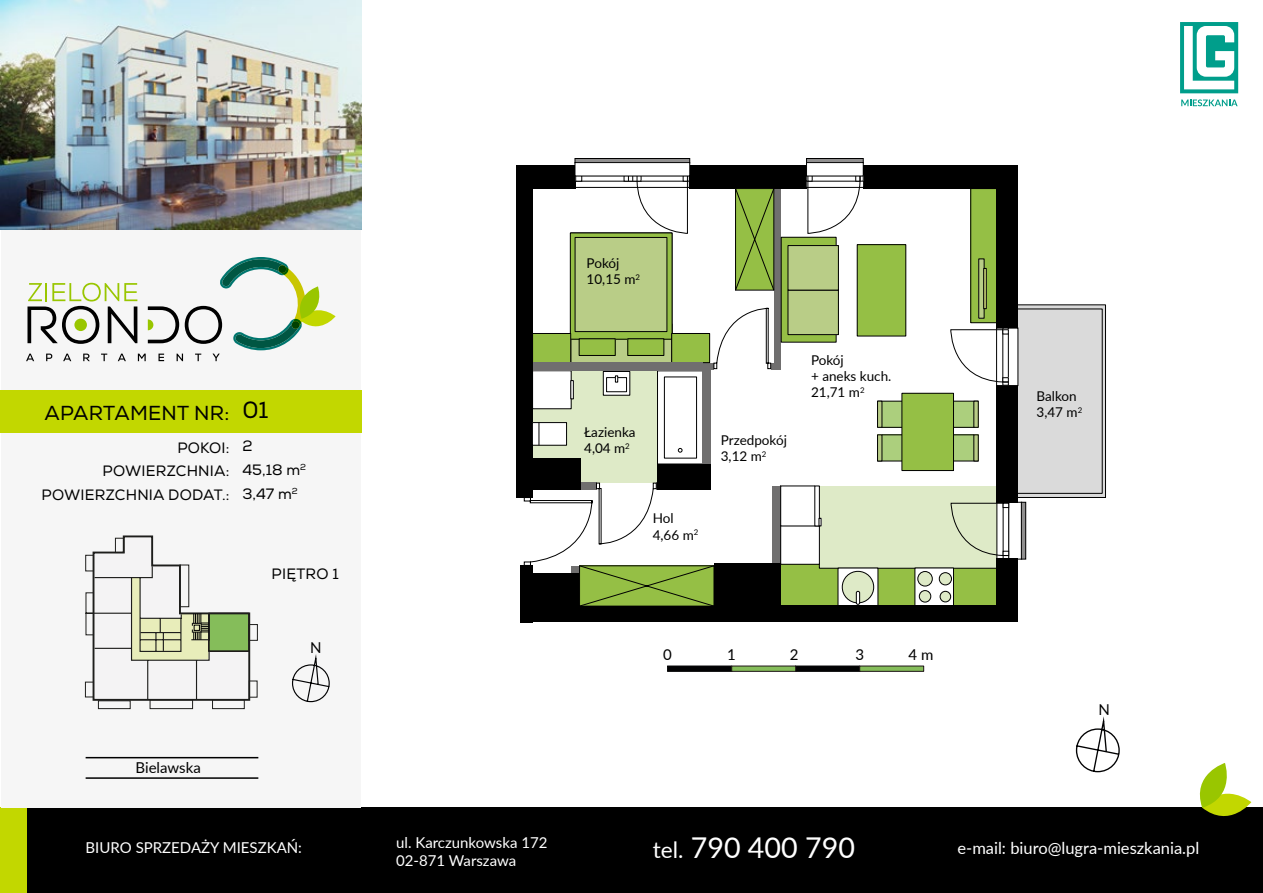
<style>
.page{position:relative;width:1263px;height:893px;background:#fff}
.page>*{position:absolute;margin:0;border:0;box-sizing:border-box;transform-origin:0 0}
.t1{font:28.65px "Lato";color:#fff}
.t2{font:23.4px "Nexa";color:#000}
.t3{font:20.25px "Nexa";letter-spacing:.015em;color:#000}
.t4{font:16.5px "Lato";color:#fff}
.t5{font:15px "Nexa";letter-spacing:.015em;color:#000}
.t6{font:15px/18px "Lato";color:#fff}
.t7{font:15px "Lato";color:#000}
.t8{font:13.5px/16.2px "Lato";color:#000}
.s1{font-size:22.65px}
</style>
<div class="page">
<div style="left:0;top:808px;width:1263px;height:85px;background:#000"></div>
<div style="left:0;top:808px;width:26px;height:85px;background:#c2d700"></div>
<div style="left:1px;top:0;width:359px;height:808px;background:#f6f6f6"></div>
<img style="left:1px;top:0;width:361px;height:229px">
<svg style="left:26px;top:257px;width:310px;height:104px"></svg>
<div style="left:0;top:390px;width:362px;height:42px;background:#c2d700"></div>
<svg style="left:292px;top:654px;width:38px;height:49px"></svg>
<hr style="left:86px;top:757px;width:172px;height:1px;background:#000">
<hr style="left:86px;top:777px;width:172px;height:2px;background:#000">
<svg style="left:1191px;top:763px;width:60px;height:53px"></svg>
<svg style="left:1180px;top:22px;width:58px;height:71px"></svg>
<svg style="left:1181px;top:99px;width:56px;height:7px"></svg>
<svg style="left:1005px;top:305px;width:100px;height:192px"></svg>
<div style="left:1005px;top:304px;width:101px;height:194px;border:1px solid #000"></div>
<div style="left:1002px;top:309px;width:100px;height:184px;background:#dadada"></div>
<div style="left:971px;top:189px;width:26px;height:134px;background:#95bf45"></div>
<div style="left:970px;top:188px;width:27px;height:135px;border:1px solid #000"></div>
<div style="left:572px;top:566px;width:8px;height:48px;background:#706f6f"></div>
<div style="left:771px;top:363px;width:10px;height:7px;background:#706f6f"></div>
<div style="left:774px;top:186px;width:7px;height:180px;background:#706f6f"></div>
<div style="left:773px;top:486px;width:8px;height:90px;background:#706f6f"></div>
<div style="left:1021px;top:502px;width:5px;height:57px;background:#908f8f"></div>
<div style="left:1021px;top:502px;width:5px;height:57px;border:1px solid #000"></div>
<svg style="left:780px;top:485px;width:229px;height:120px"></svg>
<div style="left:575px;top:175px;width:115px;height:13px;border:1px solid #000"></div>
<div style="left:575px;top:158px;width:115px;height:5px;background:#908f8f"></div>
<div style="left:575px;top:158px;width:115px;height:5px;border:1px solid #000"></div>
<div style="left:806px;top:158px;width:57px;height:5px;background:#908f8f"></div>
<div style="left:806px;top:158px;width:58px;height:5px;border:1px solid #000"></div>
<div style="left:520px;top:565px;width:13px;height:57px;background:#000"></div>
<div style="left:520px;top:605px;width:488px;height:17px;background:#000"></div>
<div style="left:996px;top:559px;width:22px;height:63px;background:#000"></div>
<div style="left:996px;top:385px;width:22px;height:118px;background:#000"></div>
<div style="left:996px;top:176px;width:21px;height:152px;background:#000"></div>
<div style="left:863px;top:165px;width:154px;height:24px;background:#000"></div>
<div style="left:689px;top:165px;width:118px;height:24px;background:#000"></div>
<div style="left:516px;top:165px;width:59px;height:24px;background:#000"></div>
<div style="left:526px;top:573px;width:53px;height:41px;background:#000"></div>
<div style="left:714px;top:563px;width:67px;height:52px;background:#000"></div>
<div style="left:575px;top:175px;width:7px;height:7px;border:1px solid #000"></div>
<div style="left:624px;top:176px;width:17px;height:5px;background:#f8f8f8"></div>
<div style="left:624px;top:175px;width:17px;height:7px;border:1px solid #000"></div>
<svg style="left:628px;top:176px;width:60px;height:58px"></svg>
<div style="left:806px;top:175px;width:58px;height:13px;border:1px solid #000"></div>
<div style="left:806px;top:175px;width:58px;height:7px;border:1px solid #000"></div>
<svg style="left:807px;top:176px;width:54px;height:58px"></svg>
<div style="left:996px;top:328px;width:22px;height:58px;background:#fff"></div>
<div style="left:1002px;top:328px;width:7px;height:58px;border:1px solid #000"></div>
<svg style="left:950px;top:329px;width:59px;height:54px"></svg>
<div style="left:575px;top:162px;width:115px;height:14px;border:1px solid #000"></div>
<div style="left:806px;top:162px;width:58px;height:14px;border:1px solid #000"></div>
<svg style="left:523px;top:307px;width:248px;height:258px"></svg>
<div style="left:533px;top:371px;width:38px;height:38px;background:#fff"></div>
<div style="left:570px;top:380px;width:4px;height:19px;border:1px solid #000"></div>
<div style="left:571px;top:324px;width:101px;height:39px;background:#b9cd87"></div>
<div style="left:857px;top:245px;width:49px;height:91px;background:#95bf45"></div>
<div style="left:857px;top:244px;width:49px;height:92px;border:1px solid #000"></div>
<div style="left:877px;top:401px;width:31px;height:26px;background:#accf7d"></div>
<div style="left:877px;top:401px;width:31px;height:27px;border:1px solid #000"></div>
<div style="left:877px;top:401px;width:5px;height:26px;background:#b9cd87"></div>
<div style="left:877px;top:401px;width:5px;height:27px;border:1px solid #000"></div>
<div style="left:877px;top:435px;width:31px;height:26px;background:#accf7d"></div>
<div style="left:877px;top:435px;width:5px;height:26px;background:#b9cd87"></div>
<div style="left:877px;top:434px;width:5px;height:27px;border:1px solid #000"></div>
<div style="left:948px;top:435px;width:30px;height:26px;background:#accf7d"></div>
<hr style="left:974px;top:435px;width:4px;height:26px;background:#b9cd87">
<div style="left:973px;top:434px;width:6px;height:27px;border:1px solid #000"></div>
<div style="left:948px;top:401px;width:30px;height:26px;background:#accf7d"></div>
<div style="left:948px;top:401px;width:31px;height:27px;border:1px solid #000"></div>
<hr style="left:974px;top:401px;width:4px;height:26px;background:#b9cd87">
<div style="left:973px;top:401px;width:6px;height:27px;border:1px solid #000"></div>
<div style="left:902px;top:393px;width:51px;height:78px;background:#95bf45"></div>
<div style="left:901px;top:393px;width:53px;height:78px;border:1px solid #000"></div>
<svg style="left:735px;top:188px;width:40px;height:103px;background:#82a63d"></svg>
<svg style="left:579px;top:565px;width:135px;height:41px;background:#86ac3e"></svg>
<div style="left:979px;top:259px;width:5px;height:59px;background:#b9cd87"></div>
<div style="left:978px;top:258px;width:6px;height:61px;border:1px solid #000"></div>
<div style="left:983px;top:268px;width:4px;height:41px;border:1px solid #000"></div>
<svg style="left:572px;top:235px;width:98px;height:103px"></svg>
<div style="left:570px;top:233px;width:102px;height:107px;border:1px solid #000"></div>
<div style="left:856px;top:591px;width:4px;height:14px;border:1px solid #000;border-radius:2px"></div>
<div style="left:672px;top:333px;width:38px;height:30px;background:#95bf45"></div>
<div style="left:671px;top:333px;width:39px;height:30px;border:1px solid #000"></div>
<div style="left:533px;top:333px;width:38px;height:30px;background:#95bf45"></div>
<div style="left:532px;top:333px;width:39px;height:30px;border:1px solid #000"></div>
<div style="left:702px;top:369px;width:9px;height:120px;background:#706f6f"></div>
<div style="left:520px;top:363px;width:182px;height:8px;background:#706f6f"></div>
<div style="left:516px;top:174px;width:17px;height:323px;background:#000"></div>
<div style="left:658px;top:464px;width:53px;height:25px;background:#000"></div>
<div style="left:575px;top:237px;width:92px;height:95px;background:#b9cd87"></div>
<div style="left:575px;top:237px;width:92px;height:95px;border:1px solid #000"></div>
<div style="left:579px;top:339px;width:36px;height:16px;background:#95bf45"></div>
<div style="left:579px;top:338px;width:37px;height:18px;border:1px solid #000"></div>
<div style="left:628px;top:339px;width:36px;height:16px;background:#95bf45"></div>
<div style="left:627px;top:338px;width:37px;height:18px;border:1px solid #000"></div>
<div style="left:603px;top:371px;width:27px;height:24px;background:linear-gradient(to bottom,#fcfcfc,#f9f9f9)"></div>
<div style="left:603px;top:371px;width:27px;height:25px;border:1px solid #000"></div>
<div style="left:607px;top:378px;width:19px;height:14px;background:#fff"></div>
<div style="left:606px;top:377px;width:21px;height:15px;border:1px solid #000"></div>
<svg style="left:615px;top:375px;width:3px;height:7px"></svg>
<div style="left:532px;top:423px;width:34px;height:22px;background:#fff"></div>
<div style="left:532px;top:422px;width:35px;height:24px;border:1px solid #000"></div>
<svg style="left:539px;top:423px;width:1px;height:22px"></svg>
<div style="left:781px;top:237px;width:55px;height:105px;background:#95bf45"></div>
<div style="left:781px;top:237px;width:55px;height:106px;border:1px solid #000"></div>
<div style="left:788px;top:290px;width:50px;height:45px;background:#b9cd87"></div>
<div style="left:788px;top:290px;width:51px;height:45px;border:1px solid #000"></div>
<div style="left:788px;top:246px;width:50px;height:44px;background:#b9cd87"></div>
<div style="left:788px;top:245px;width:51px;height:45px;border:1px solid #000"></div>
<svg style="left:667px;top:666px;width:64px;height:6px"></svg>
<svg style="left:796px;top:666px;width:63px;height:6px"></svg>
<svg style="left:731px;top:666px;width:65px;height:6px"></svg>
<svg style="left:859px;top:666px;width:65px;height:6px"></svg>
<svg style="left:1075px;top:716px;width:45px;height:57px"></svg>
<svg style="left:85px;top:535px;width:173px;height:174px"></svg>
<h3 class="t3" style="left:44px;top:400px;width:187px">APARTAMENT NR:</h3>
<p class="t5" style="left:177px;top:439px;width:53px">POKOI:</p>
<p class="t5" style="left:42px;top:486px;width:189px">POWIERZCHNIA DODAT.:</p>
<p class="t5" style="left:103px;top:462px;width:128px">POWIERZCHNIA:</p>
<h2 class="t2" style="left:242px;top:396px;width:28px">01</h2>
<p class="t5" style="left:242px;top:437px;width:12px">2</p>
<p class="t5" style="left:242px;top:485px;width:57px">3,47 M<sup>2</sup></p>
<p class="t5" style="left:242px;top:461px;width:65px">45,18 M<sup>2</sup></p>
<p class="t5" style="left:272px;top:565px;width:69px">PIĘTRO 1</p>
<p class="t7" style="left:310px;top:637px;width:13px">N</p>
<p class="t7" style="left:136px;top:757px;width:67px">Bielawska</p>
<p class="t8" style="left:587px;top:254px;width:55px">Pokój<br>10,15 m<sup>2</sup></p>
<p class="t8" style="left:584px;top:423px;width:53px">Łazienka<br>4,04 m<sup>2</sup></p>
<p class="t8" style="left:653px;top:510px;width:47px">Hol<br>4,66 m<sup>2</sup></p>
<p class="t8" style="left:721px;top:432px;width:68px">Przedpokój<br>3,12 m<sup>2</sup></p>
<p class="t8" style="left:811px;top:351px;width:82px">Pokój<br>+ aneks kuch.<br>21,71 m<sup>2</sup></p>
<p class="t7" style="left:663px;top:643px;width:10px">0</p>
<p class="t7" style="left:727px;top:643px;width:10px">1</p>
<p class="t7" style="left:790px;top:643px;width:10px">2</p>
<p class="t7" style="left:855px;top:643px;width:10px">3</p>
<p class="t7" style="left:908px;top:643px;width:26px">4 m</p>
<p class="t8" style="left:1036px;top:387px;width:47px">Balkon<br>3,47 m<sup>2</sup></p>
<p class="t7" style="left:1098px;top:699px;width:13px">N</p>
<p class="t6" style="left:396px;top:832px;width:153px">ul. Karczunkowska 172<br>02-871 Warszawa</p>
<p class="t6" style="left:86px;top:838px;width:218px">Biuro sprzedaży mieszkań:</p>
<h1 class="t1" style="left:653px;top:827px;width:204px"><span class="s1">tel.</span> 790 400 790</h1>
<p class="t4" style="left:957px;top:836px;width:243px">e-mail: biuro@lugra-mieszkania.pl</p>
</div>
